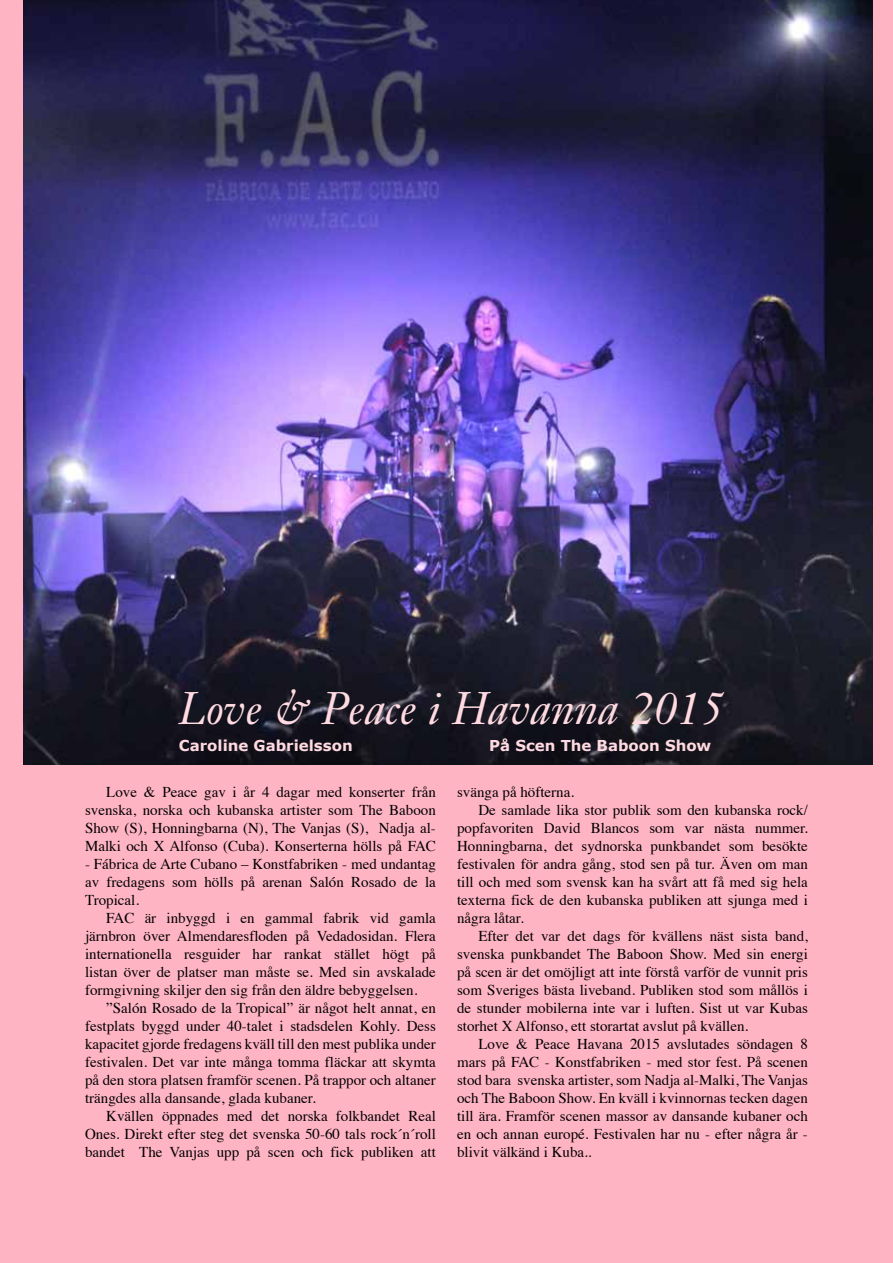
<style>
.page{position:relative;width:893px;height:1263px;background:#fff}
.page>*{position:absolute;margin:0;border:0;box-sizing:border-box;transform-origin:0 0}
.t1{font:italic 45px "Janson Text";color:#ffdae1}
.t2{font:15px/18px "Times";color:#000;text-align:justify}
.t3{font:700 15px "Verdana";color:#ffdae1}
</style>
<div class="page">
<img style="left:23px;top:0;width:850px;height:765px">
<div style="left:0;top:765px;width:893px;height:498px;background:#ffb4c4"></div>
<div style="left:0;top:0;width:23px;height:772px;background:#ffb4c4"></div>
<div style="left:873px;top:0;width:20px;height:772px;background:#ffb4c4"></div>
<h1 class="t1" style="left:179px;top:680px;width:546px">Love &amp; Peace i Havanna 2015</h1>
<p class="t3" style="left:179px;top:735px;width:175px">Caroline Gabrielsson</p>
<p class="t3" style="left:489px;top:735px;width:224px">På Scen The Baboon Show</p>
<p class="t2" style="left:85px;top:781px;width:352px;text-indent:21px">Love &amp; Peace gav i år 4 dagar med konserter från svenska, norska och kubanska artister som The Baboon Show (S), Honningbarna (N), The Vanjas (S), Nadja al-Malki och X Alfonso (Cuba). Konserterna hölls på FAC</p>
<p class="t2" style="left:85px;top:853px;width:352px">- Fábrica de Arte Cubano – Konstfabriken - med undantag av fredagens som hölls på arenan Salón Rosado de la Tropical.</p>
<p class="t2" style="left:85px;top:907px;width:352px;text-indent:21px">FAC är inbyggd i en gammal fabrik vid gamla järnbron över Almendaresfloden på Vedadosidan. Flera internationella resguider har rankat stället högt på listan över de platser man måste se. Med sin avskalade formgivning skiljer den sig från den äldre bebyggelsen.</p>
<p class="t2" style="left:85px;top:997px;width:352px;text-indent:21px">”Salón Rosado de la Tropical” är något helt annat, en festplats byggd under 40-talet i stadsdelen Kohly. Dess kapacitet gjorde fredagens kväll till den mest publika under festivalen. Det var inte många tomma fläckar att skymta på den stora platsen framför scenen. På trappor och altaner trängdes alla dansande, glada kubaner.</p>
<p class="t2" style="left:85px;top:1105px;width:352px;text-indent:21px">Kvällen öppnades med det norska folkbandet Real Ones. Direkt efter steg det svenska 50-60 tals rock´n´roll bandet The Vanjas upp på scen och fick publiken att</p>
<p class="t2" style="left:457px;top:781px;width:119px">svänga på höfterna.</p>
<p class="t2" style="left:478px;top:799px;width:331px">De samlade lika stor publik som den kubanska rock/</p>
<p class="t2" style="left:457px;top:817px;width:352px">popfavoriten David Blancos som var nästa nummer.</p>
<p class="t2" style="left:457px;top:835px;width:352px">Honningbarna, det sydnorska punkbandet som besökte</p>
<p class="t2" style="left:457px;top:853px;width:352px">festivalen för andra gång, stod sen på tur. Även om man</p>
<p class="t2" style="left:457px;top:871px;width:352px">till och med som svensk kan ha svårt att få med sig hela</p>
<p class="t2" style="left:457px;top:889px;width:352px">texterna fick de den kubanska publiken att sjunga med i</p>
<p class="t2" style="left:457px;top:907px;width:68px">några låtar.</p>
<p class="t2" style="left:478px;top:925px;width:331px">Efter det var det dags för kvällens näst sista band,</p>
<p class="t2" style="left:457px;top:943px;width:352px">svenska punkbandet The Baboon Show. Med sin energi</p>
<p class="t2" style="left:457px;top:961px;width:352px">på scen är det omöjligt att inte förstå varför de vunnit pris</p>
<p class="t2" style="left:457px;top:979px;width:352px">som Sveriges bästa liveband. Publiken stod som mållös i</p>
<p class="t2" style="left:457px;top:997px;width:352px">de stunder mobilerna inte var i luften. Sist ut var Kubas</p>
<p class="t2" style="left:457px;top:1015px;width:293px">storhet X Alfonso, ett storartat avslut på kvällen.</p>
<p class="t2" style="left:478px;top:1033px;width:331px">Love &amp; Peace Havana 2015 avslutades söndagen 8</p>
<p class="t2" style="left:457px;top:1051px;width:352px">mars på FAC - Konstfabriken - med stor fest. På scenen</p>
<p class="t2" style="left:457px;top:1069px;width:352px">stod bara svenska artister, som Nadja al-Malki, The Vanjas</p>
<p class="t2" style="left:457px;top:1087px;width:352px">och The Baboon Show. En kväll i kvinnornas tecken dagen</p>
<p class="t2" style="left:457px;top:1105px;width:352px">till ära. Framför scenen massor av dansande kubaner och</p>
<p class="t2" style="left:457px;top:1123px;width:352px">en och annan europé. Festivalen har nu - efter några år -</p>
<p class="t2" style="left:457px;top:1141px;width:136px">blivit välkänd i Kuba..</p>
</div>
